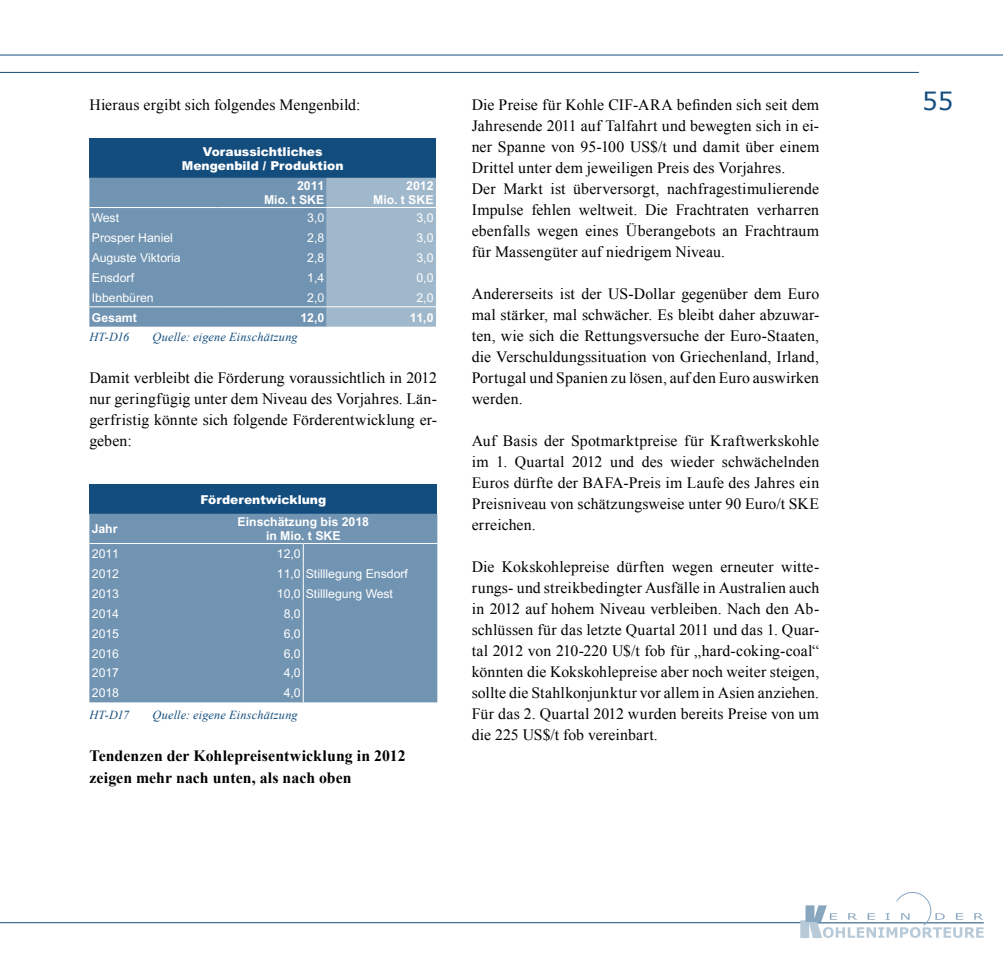
<style>
.page{position:relative;width:1003px;height:968px;background:#fff}
.page>*{position:absolute;margin:0;border:0;box-sizing:border-box;transform-origin:0 0}
.t1{font:24.5px "Verdana";color:#134d7e}
.t2{font:15.75px/21px "Times New Roman";letter-spacing:.01em;color:#000;text-align:justify}
.t3{font:700 15.75px/21px "Times New Roman";letter-spacing:.005em;color:#000}
.t4{font:12.25px "Arial";color:#fff}
.t5{font:700 12.25px/14px "Arial";color:#fff;text-align:right}
.t6{font:italic 12.25px "Times New Roman";letter-spacing:.02em;color:#134d7e}
.t7{font:900 12.25px/14px "Arial";color:#fff;text-align:center}
</style>
<div class="page">
<hr style="left:0;top:55px;width:1002px;height:1px;background:#134d7e">
<hr style="left:0;top:72px;width:918px;height:1px;background:#134d7e">
<hr style="left:0;top:922px;width:808px;height:1px;background:#134d7e">
<svg style="left:800px;top:892px;width:183px;height:45px"></svg>
<div style="left:89px;top:138px;width:347px;height:40px;background:#134d7e"></div>
<svg style="left:89px;top:178px;width:347px;height:148px;background:#809fba"></svg>
<hr style="left:89px;top:207px;width:128px;height:1px;background:#fff">
<hr style="left:217px;top:207px;width:109px;height:1px;background:#fff">
<hr style="left:326px;top:207px;width:110px;height:1px;background:#fff">
<hr style="left:89px;top:306px;width:128px;height:1px;background:#fff">
<hr style="left:217px;top:306px;width:109px;height:1px;background:#fff">
<hr style="left:326px;top:306px;width:110px;height:1px;background:#fff">
<div style="left:89px;top:484px;width:348px;height:29px;background:#134d7e"></div>
<div style="left:89px;top:513px;width:348px;height:189px;background:#7194b2"></div>
<svg style="left:303px;top:544px;width:1px;height:158px"></svg>
<hr style="left:89px;top:543px;width:80px;height:1px;background:#fff">
<hr style="left:169px;top:543px;width:134px;height:1px;background:#fff">
<hr style="left:303px;top:543px;width:134px;height:1px;background:#fff">
<p class="t2" style="left:89px;top:94px;width:273px">Hieraus ergibt sich folgendes Mengenbild:</p>
<h1 class="t1" style="left:921px;top:84px;width:33px">55</h1>
<p class="t7" style="left:182px;top:144px;width:163px">Voraussichtliches<br>Mengenbild / Produktion</p>
<p class="t5" style="left:264px;top:179px;width:62px">2011<br>Mio. t SKE</p>
<p class="t5" style="left:373px;top:179px;width:62px">2012<br>Mio. t SKE</p>
<p class="t4" style="left:92px;top:211px;width:29px">West</p>
<p class="t4" style="left:307px;top:211px;width:19px">3,0</p>
<p class="t4" style="left:416px;top:211px;width:19px">3,0</p>
<p class="t4" style="left:92px;top:231px;width:83px">Prosper Haniel</p>
<p class="t4" style="left:307px;top:231px;width:19px">2,8</p>
<p class="t4" style="left:416px;top:231px;width:19px">3,0</p>
<p class="t4" style="left:92px;top:251px;width:90px">Auguste Viktoria</p>
<p class="t4" style="left:307px;top:251px;width:19px">2,8</p>
<p class="t4" style="left:416px;top:251px;width:19px">3,0</p>
<p class="t4" style="left:92px;top:270px;width:44px">Ensdorf</p>
<p class="t4" style="left:307px;top:270px;width:19px">1,4</p>
<p class="t4" style="left:416px;top:270px;width:19px">0,0</p>
<p class="t4" style="left:92px;top:290px;width:63px">Ibbenbüren</p>
<p class="t4" style="left:307px;top:290px;width:19px">2,0</p>
<p class="t4" style="left:416px;top:290px;width:19px">2,0</p>
<p class="t5" style="left:92px;top:310px;width:46px">Gesamt</p>
<p class="t5" style="left:300px;top:310px;width:25px">12,0</p>
<p class="t5" style="left:409px;top:310px;width:25px">11,0</p>
<p class="t6" style="left:89px;top:330px;width:41px">HT-D16</p>
<p class="t6" style="left:152px;top:330px;width:147px">Quelle: eigene Einschätzung</p>
<p class="t2" style="left:89px;top:367px;width:349px">Damit verbleibt die Förderung voraussichtlich in 2012 nur geringfügig unter dem Niveau des Vorjahres. Län&shy;gerfristig könnte sich folgende Förderentwicklung er&shy;geben:</p>
<p class="t2" style="left:471px;top:94px;width:349px;text-align:left">Die Preise für Kohle CIF-ARA befinden sich seit dem Jahresende 2011 auf Talfahrt und bewegten sich in ei&shy;ner Spanne von 95-100 US$/t und damit über einem Drittel unter dem jeweiligen Preis des Vorjahres.<br>Der Markt ist überversorgt, nachfragestimulierende Impulse fehlen weltweit. Die Frachtraten verharren ebenfalls wegen eines Überangebots an Frachtraum für Massengüter auf niedrigem Niveau.</p>
<p class="t2" style="left:471px;top:283px;width:349px">Andererseits ist der US-Dollar gegenüber dem Euro mal stärker, mal schwächer. Es bleibt daher abzuwar&shy;ten, wie sich die Rettungsversuche der Euro-Staaten, die Verschuldungssituation von Griechenland, Irland, Portugal und Spanien zu lösen, auf den Euro auswirken werden.</p>
<p class="t2" style="left:471px;top:430px;width:349px">Auf Basis der Spotmarktpreise für Kraftwerkskohle im 1. Quartal 2012 und des wieder schwächelnden Euros dürfte der BAFA-Preis im Laufe des Jahres ein Preisniveau von schätzungsweise unter 90 Euro/t SKE erreichen.</p>
<p class="t2" style="left:471px;top:556px;width:349px">Die Kokskohlepreise dürften wegen erneuter witte&shy;rungs- und streikbedingter Ausfälle in Australien auch in 2012 auf hohem Niveau verbleiben. Nach den Ab&shy;schlüssen für das letzte Quartal 2011 und das 1. Quar&shy;tal 2012 von 210-220 U$/t fob für „hard-coking-coal“ könnten die Kokskohlepreise aber noch weiter steigen, sollte die Stahlkonjunktur vor allem in Asien anziehen.<br>Für das 2. Quartal 2012 wurden bereits Preise von um die 225 US$/t fob vereinbart.</p>
<p class="t7" style="left:200px;top:492px;width:127px">Förderentwicklung</p>
<p class="t5" style="left:92px;top:522px;width:27px">Jahr</p>
<p class="t5" style="left:237px;top:515px;width:133px;text-align:center">Einschätzung bis 2018 in Mio. t SKE</p>
<p class="t4" style="left:92px;top:547px;width:29px">2011</p>
<p class="t4" style="left:277px;top:547px;width:25px">12,0</p>
<p class="t4" style="left:92px;top:566px;width:29px">2012</p>
<p class="t4" style="left:277px;top:566px;width:132px">11,0 Stilllegung Ensdorf</p>
<p class="t4" style="left:92px;top:586px;width:29px">2013</p>
<p class="t4" style="left:277px;top:586px;width:117px">10,0 Stilllegung West</p>
<p class="t4" style="left:92px;top:606px;width:29px">2014</p>
<p class="t4" style="left:283px;top:606px;width:19px">8,0</p>
<p class="t4" style="left:92px;top:626px;width:29px">2015</p>
<p class="t4" style="left:283px;top:626px;width:19px">6,0</p>
<p class="t4" style="left:92px;top:646px;width:29px">2016</p>
<p class="t4" style="left:283px;top:646px;width:19px">6,0</p>
<p class="t4" style="left:92px;top:666px;width:29px">2017</p>
<p class="t4" style="left:283px;top:666px;width:19px">4,0</p>
<p class="t4" style="left:92px;top:686px;width:29px">2018</p>
<p class="t4" style="left:283px;top:686px;width:19px">4,0</p>
<p class="t6" style="left:89px;top:708px;width:41px">HT-D17</p>
<p class="t6" style="left:152px;top:708px;width:147px">Quelle: eigene Einschätzung</p>
<p class="t3" style="left:89px;top:745px;width:317px">Tendenzen der Kohlepreisentwicklung in 2012 zeigen mehr nach unten, als nach oben</p>
</div>
